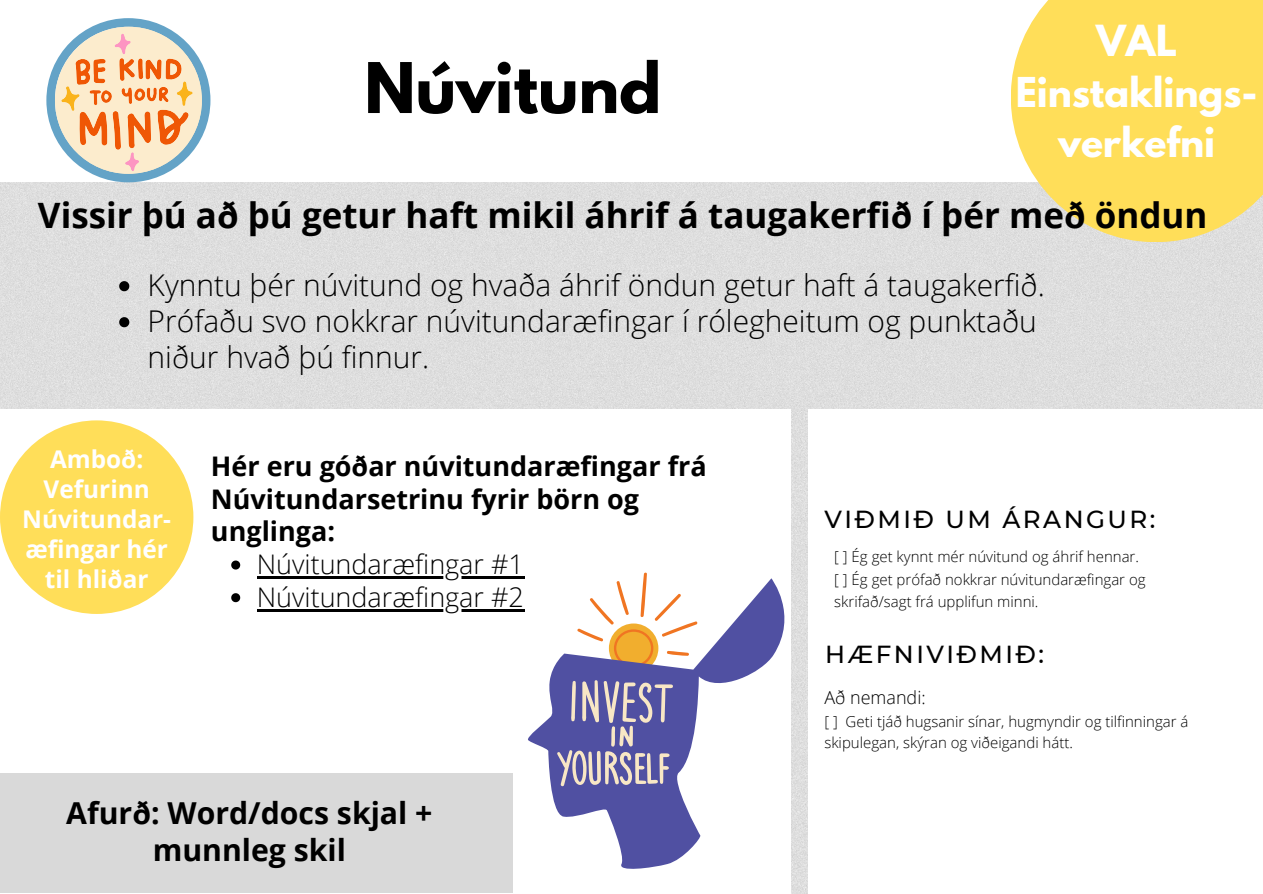
<style>
.page{position:relative;width:1263px;height:894px;background:#fff}
.page>*{position:absolute;margin:0;border:0;box-sizing:border-box;transform-origin:0 0}
.t1{font:700 61.8px "League Spartan";color:#000}
.t2{font:700 37.95px "League Spartan";color:#fff}
.t3{font:700 36.45px/50.6px "League Spartan";color:#fff;text-align:center}
.t4{font:700 34.95px "Open Sans";color:#000}
.t5{font:700 30.15px/37px "Open Sans";color:#000;text-align:center}
.t6{font:300 30px/36px "Open Sans";color:#000}
.t7{font:700 27px/32.5px "Open Sans";color:#000}
.t8{font:300 27px/32.5px "Open Sans";color:#000}
.t9{font:500 24.6px "Montserrat";letter-spacing:.1em;color:#000}
.t10{font:700 24.45px/29.8px "Open Sans";color:#fff;text-align:center}
.t11{font:300 18px "Open Sans";color:#000}
.t12{font:300 15px/22.5px "Open Sans";color:#000}
</style>
<div class="page">
<div style="left:0;top:772px;width:513px;height:119px;background:#d9d9d9"></div>
<div style="left:0;top:183px;width:1263px;height:225px;background:#dedede"></div>
<svg style="left:1011px;top:0;width:252px;height:242px;background:#fcdf69"></svg>
<div style="left:791px;top:408px;width:16px;height:485px;background:#dedede"></div>
<div style="left:0;top:420px;width:193px;height:193px;background:#ffde59;border-radius:50%"></div>
<svg style="left:46px;top:18px;width:164px;height:164px"></svg>
<svg style="left:528px;top:578px;width:271px;height:294px"></svg>
<svg style="left:556px;top:679px;width:117px;height:107px;background:#7a76aa"></svg>
<svg style="left:119px;top:281px;width:10px;height:10px"></svg>
<svg style="left:119px;top:317px;width:10px;height:10px"></svg>
<svg style="left:231px;top:560px;width:9px;height:9px"></svg>
<hr style="left:257px;top:576px;width:267px;height:2px;background:#000">
<svg style="left:231px;top:593px;width:9px;height:9px"></svg>
<hr style="left:257px;top:608px;width:267px;height:3px;background:#000">
<h1 class="t1" style="left:364px;top:57px;width:298px">Núvitund</h1>
<h2 class="t2" style="left:1096px;top:22px;width:82px">VAL</h2>
<h3 class="t3" style="left:1016px;top:71px;width:243px">Einstaklings&shy;verkefni</h3>
<h3 class="t4" style="left:38px;top:191px;width:1171px">Vissir þú að þú getur haft mikil áhrif á taugakerfið í þér með öndun</h3>
<h3 class="t6" style="left:148px;top:266px;width:899px">Kynntu þér núvitund og hvaða áhrif öndun getur haft á taugakerfið.<br>Prófaðu svo nokkrar núvitundaræfingar í rólegheitum og punktaðu niður hvað þú finnur.</h3>
<h3 class="t10" style="left:22px;top:443px;width:150px">Amboð:<br>Vefurinn<br>Núvitundar&shy;æfingar hér til hliðar</h3>
<h3 class="t7" style="left:211px;top:449px;width:497px">Hér eru góðar núvitundaræfingar frá<br>Núvitundarsetrinu fyrir börn og unglinga:</h3>
<h3 class="t8" style="left:257px;top:547px;width:269px">Núvitundaræfingar #1<br>Núvitundaræfingar #2</h3>
<h3 class="t5" style="left:66px;top:793px;width:368px">Afurð: Word/docs skjal + munnleg skil</h3>
<h3 class="t9" style="left:824px;top:503px;width:332px">VIÐMIÐ UM ÁRANGUR:</h3>
<p class="t12" style="left:834px;top:545px;width:313px">[ ] Ég get kynnt mér núvitund og áhrif hennar. [ ] Ég get prófað nokkrar núvitundaræfingar og skrifað/sagt frá upplifun minni.</p>
<h3 class="t9" style="left:825px;top:638px;width:220px">HÆFNIVIÐMIÐ:</h3>
<p class="t11" style="left:824px;top:684px;width:103px">Að nemandi:</p>
<p class="t12" style="left:824px;top:710px;width:366px;line-height:21.3px">[ ] Geti tjáð hugsanir sínar, hugmyndir og tilfinningar á skipulegan, skýran og viðeigandi hátt.</p>
</div>
